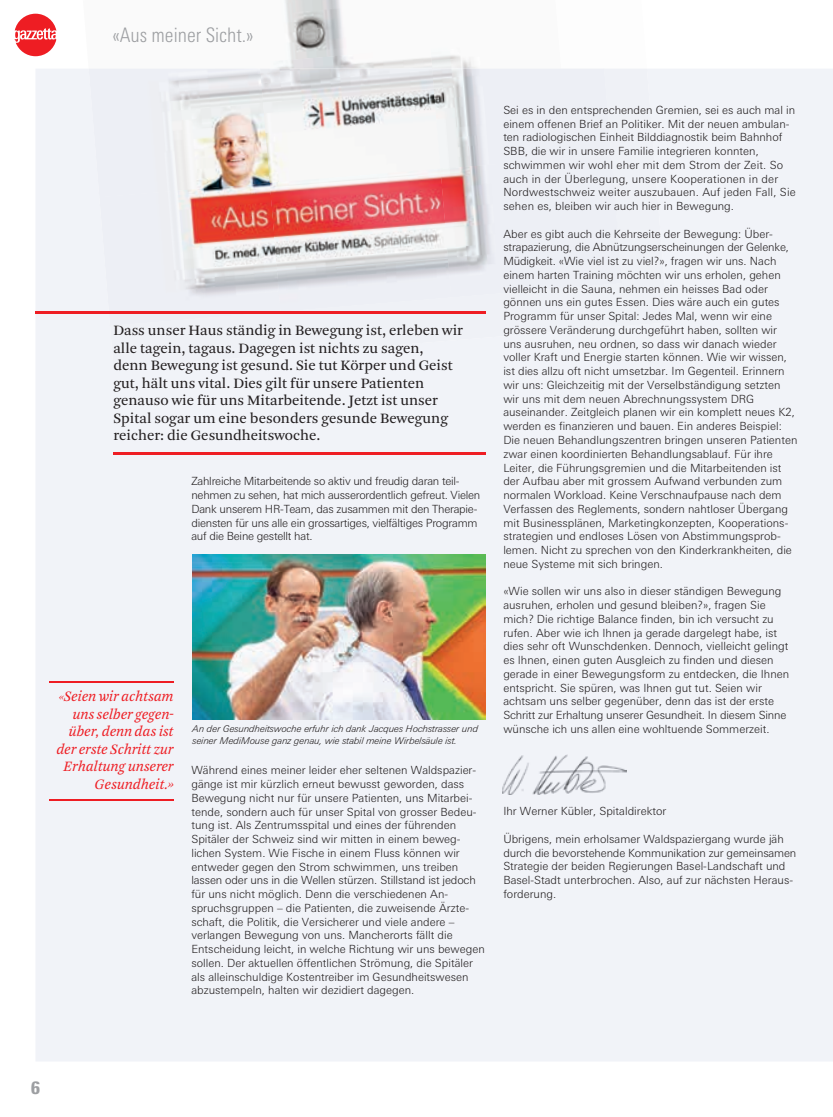
<style>
.page{position:relative;width:833px;height:1117px;background:#fff}
.page>*{position:absolute;margin:0;border:0;box-sizing:border-box;transform-origin:0 0}
.t1{font:300 condensed 20px "Linotype Univers";color:#9d9fa2}
.t2{font:900 condensed 17.5px "Linotype Univers";color:#9d9fa2}
.t3{font:15px/17.5px "Arnhem Blond";color:#231f20}
.t4{font:italic 15px/17.5px "Arnhem Blond";letter-spacing:-.015em;color:#ee1d23;text-align:right}
.t5{font:300 11.25px/13.8px "Linotype Univers Basic";color:#231f20}
.t6{font:300 11.25px/13.8px "Linotype Univers Basic";letter-spacing:-.02em;color:#231f20}
.t7{font:italic 300 9.38px/11.2px "Linotype Univers Basic";color:#231f20}
.s1{font-size:12.5px}
</style>
<div class="page">
<div style="left:36px;top:69px;width:797px;height:992px;background:#f1f3f8"></div>
<img style="left:284px;top:0;width:62px;height:48px">
<img style="left:432px;top:55px;width:47px;height:14px">
<img style="left:215px;top:48px;width:217px;height:21px">
<img style="left:89px;top:69px;width:171px;height:128px">
<img style="left:260px;top:69px;width:172px;height:114px">
<img style="left:432px;top:69px;width:172px;height:100px">
<div style="left:604px;top:69px;width:64px;height:257px;background:#eff1f6"></div>
<img style="left:99px;top:183px;width:171px;height:143px">
<img style="left:270px;top:169px;width:170px;height:114px">
<img style="left:440px;top:154px;width:182px;height:129px">
<div style="left:110px;top:283px;width:515px;height:85px;background:#eff1f6"></div>
<hr style="left:35px;top:311px;width:450px;height:3px;background:#ee1d23">
<hr style="left:113px;top:452px;width:372px;height:3px;background:#ee1d23">
<hr style="left:50px;top:681px;width:124px;height:2px;background:#ee1d23">
<hr style="left:50px;top:798px;width:124px;height:2px;background:#ee1d23">
<img style="left:502px;top:754px;width:124px;height:40px">
<img style="left:193px;top:554px;width:292px;height:165px">
<svg style="left:15px;top:14px;width:41px;height:42px"></svg>
<h1 class="t1" style="left:112px;top:23px;width:143px">«Aus meiner Sicht.»</h1>
<p class="t3" style="left:113px;top:322px;width:351px">Dass unser Haus ständig in Bewegung ist, erleben wir alle tagein, tagaus. Dagegen ist nichts zu sagen,<br>denn Bewegung ist gesund. Sie tut Körper und Geist gut, hält uns vital. Dies gilt für unsere Patienten genauso wie für uns Mitarbeitende. Jetzt ist unser Spital sogar um eine besonders gesunde Bewegung reicher: die Gesundheitswoche.</p>
<p class="t6" style="left:191px;top:474px;width:290px">Zahlreiche Mitarbeitende so aktiv und freudig daran teil&shy;nehmen zu sehen, hat mich ausserordentlich gefreut. Vielen Dank unserem HR-Team, das zusammen mit den Therapie&shy;diensten für uns alle ein grossartiges, vielfältiges Programm auf die Beine gestellt hat.</p>
<h3 class="t4" style="left:56px;top:687px;width:119px"><span class="s1">«</span>Seien wir achtsam uns selber gegen&shy;über, denn das ist der erste Schritt zur<br>Erhaltung unserer<br>Gesundheit.»</h3>
<p class="t7" style="left:193px;top:723px;width:287px">An der Gesundheitswoche erfuhr ich dank Jacques Hochstrasser und seiner MediMouse ganz genau, wie stabil meine Wirbelsäule ist.</p>
<p class="t5" style="left:191px;top:763px;width:295px">Während eines meiner leider eher seltenen Waldspazier&shy;gänge ist mir kürzlich erneut bewusst geworden, dass Bewegung nicht nur für unsere Patienten, uns Mitarbei&shy;tende, sondern auch für unser Spital von grosser Bedeu&shy;tung ist. Als Zentrumsspital und eines der führenden Spitäler der Schweiz sind wir mitten in einem beweg&shy;lichen System. Wie Fische in einem Fluss können wir entweder gegen den Strom schwimmen, uns treiben lassen oder uns in die Wellen stürzen. Stillstand ist jedoch für uns nicht möglich. Denn die verschiedenen An&shy;spruchsgruppen – die Patienten, die zuweisende Ärzte&shy;schaft, die Politik, die Versicherer und viele andere – verlangen Bewegung von uns. Mancherorts fällt die Entscheidung leicht, in welche Richtung wir uns bewegen sollen. Der aktuellen öffentlichen Strömung, die Spitäler als alleinschuldige Kostentreiber im Gesundheitswesen abzustempeln, halten wir dezidiert dagegen.</p>
<p class="t5" style="left:503px;top:103px;width:294px">Sei es in den entsprechenden Gremien, sei es auch mal in einem offenen Brief an Politiker. Mit der neuen ambulan&shy;ten radiologischen Einheit Bilddiagnostik beim Bahnhof SBB, die wir in unsere Familie integrieren konnten, schwimmen wir wohl eher mit dem Strom der Zeit. So auch in der Überlegung, unsere Kooperationen in der Nordwestschweiz weiter auszubauen. Auf jeden Fall, Sie sehen es, bleiben wir auch hier in Bewegung.</p>
<p class="t5" style="left:503px;top:226px;width:296px">Aber es gibt auch die Kehrseite der Bewegung: Über&shy;strapazierung, die Abnützungserscheinungen der Gelenke, Müdigkeit. «Wie viel ist zu viel?», fragen wir uns. Nach einem harten Training möchten wir uns erholen, gehen vielleicht in die Sauna, nehmen ein heisses Bad oder gönnen uns ein gutes Essen. Dies wäre auch ein gutes Programm für unser Spital: Jedes Mal, wenn wir eine grössere Veränderung durchgeführt haben, sollten wir uns ausruhen, neu ordnen, so dass wir danach wieder voller Kraft und Energie starten können. Wie wir wissen, ist dies allzu oft nicht umsetzbar. Im Gegenteil. Erinnern wir uns: Gleichzeitig mit der Verselbständigung setzten wir uns mit dem neuen Abrechnungssystem DRG auseinander. Zeitgleich planen wir ein komplett neues K2, werden es finanzieren und bauen. Ein anderes Beispiel:<br>Die neuen Behandlungszentren bringen unseren Patienten zwar einen koordinierten Behandlungsablauf. Für ihre Leiter, die Führungsgremien und die Mitarbeitenden ist der Aufbau aber mit grossem Aufwand verbunden zum normalen Workload. Keine Verschnaufpause nach dem Verfassen des Reglements, sondern nahtloser Übergang mit Businessplänen, Marketingkonzepten, Kooperations&shy;strategien und endloses Lösen von Abstimmungsprob&shy;lemen. Nicht zu sprechen von den Kinderkrankheiten, die neue Systeme mit sich bringen.</p>
<p class="t5" style="left:503px;top:584px;width:287px">«Wie sollen wir uns also in dieser ständigen Bewegung ausruhen, erholen und gesund bleiben?», fragen Sie mich? Die richtige Balance finden, bin ich versucht zu rufen. Aber wie ich Ihnen ja gerade dargelegt habe, ist dies sehr oft Wunschdenken. Dennoch, vielleicht gelingt es Ihnen, einen guten Ausgleich zu finden und diesen gerade in einer Bewegungsform zu entdecken, die Ihnen entspricht. Sie spüren, was Ihnen gut tut. Seien wir achtsam uns selber gegenüber, denn das ist der erste Schritt zur Erhaltung unserer Gesundheit. In diesem Sinne wünsche ich uns allen eine wohltuende Sommerzeit.</p>
<p class="t5" style="left:503px;top:804px;width:164px">Ihr Werner Kübler, Spitaldirektor</p>
<p class="t5" style="left:503px;top:831px;width:294px">Übrigens, mein erholsamer Waldspaziergang wurde jäh durch die bevorstehende Kommunikation zur gemeinsamen Strategie der beiden Regierungen Basel-Landschaft und Basel-Stadt unterbrochen. Also, auf zur nächsten Heraus&shy;forderung.</p>
<h2 class="t2" style="left:31px;top:1077px;width:11px">6</h2>
</div>
